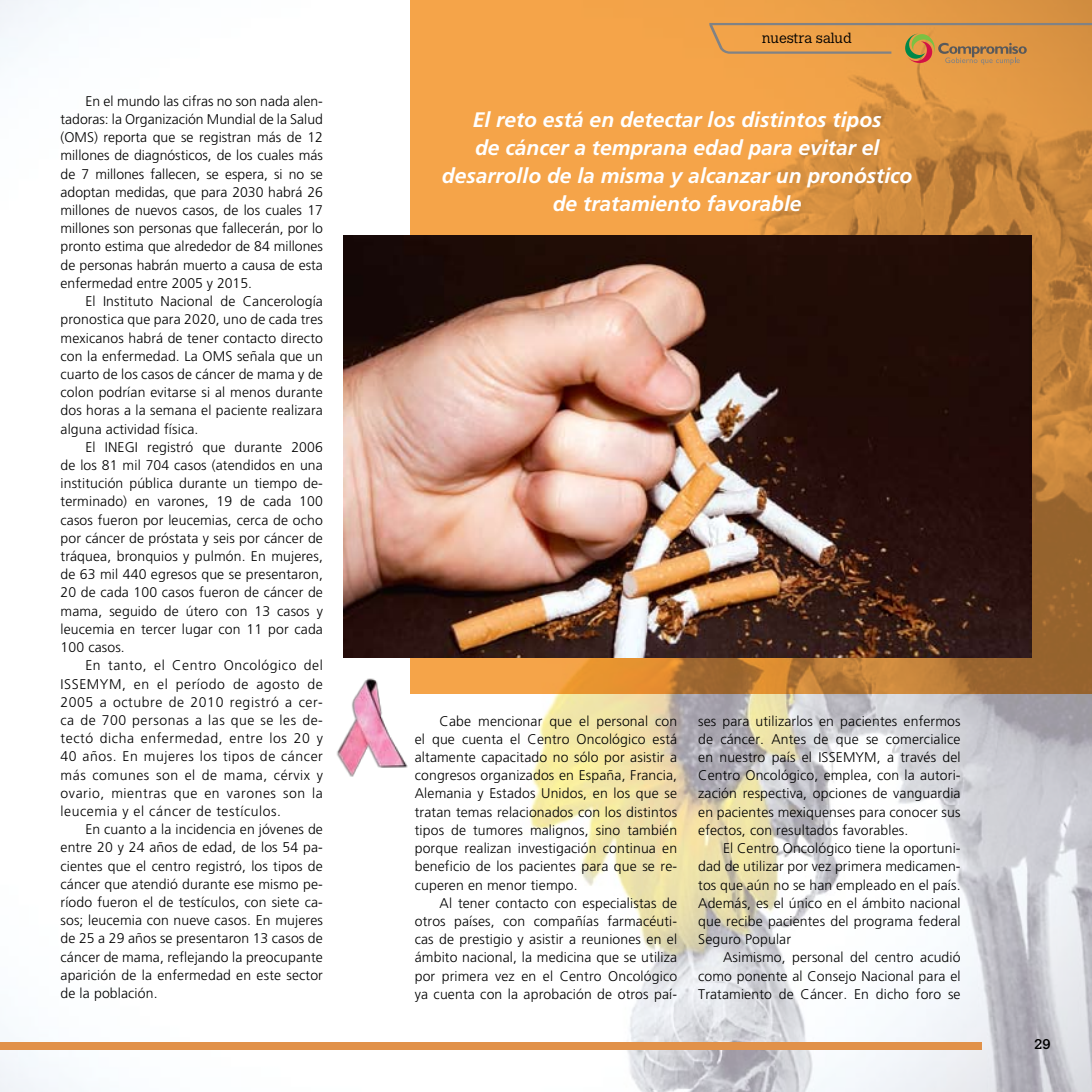
<style>
.page{position:relative;width:1092px;height:1092px;background:#fff}
.page>*{position:absolute;margin:0;border:0;box-sizing:border-box;transform-origin:0 0}
.t1{font:italic 700 21px/28px "Frutiger CE";color:#fff;text-align:center}
.t2{font:300 14px/18.2px "Frutiger CE";letter-spacing:.01em;color:#000;text-align:justify}
.t3{font:300 14px "Calvert";color:#000}
.t4{font:14px "Calvert";color:#000}
</style>
<div class="page">
<img style="left:0;top:0;width:1091px;height:1091px">
<svg style="left:709px;top:23px;width:382px;height:42px;background:#d8974c"></svg>
<div style="left:0;top:1041px;width:981px;height:8px;background:#e19149"></div>
<img style="left:344px;top:235px;width:687px;height:422px">
<img style="left:314px;top:670px;width:104px;height:118px">
<p class="t2" style="left:61px;top:92px;width:264px;text-indent:25px">En el mundo las cifras no son nada alen&shy;tadoras: la Organización Mundial de la Salud (OMS) reporta que se registran más de 12 millones de diagnósticos, de los cuales más de 7 millones fallecen, se espera, si no se adoptan medidas, que para 2030 habrá 26 millones de nuevos casos, de los cuales 17 millones son personas que fallecerán, por lo pronto estima que alrededor de 84 millones de personas habrán muerto a causa de esta enfermedad entre 2005 y 2015.</p>
<p class="t2" style="left:61px;top:292px;width:264px;text-indent:25px">El Instituto Nacional de Cancerología pronostica que para 2020, uno de cada tres mexicanos habrá de tener contacto directo con la enfermedad. La OMS señala que un cuarto de los casos de cáncer de mama y de colon podrían evitarse si al menos durante dos horas a la semana el paciente realizara alguna actividad física.</p>
<p class="t2" style="left:61px;top:437px;width:264px;text-indent:25px">El INEGI registró que durante 2006 de los 81 mil 704 casos (atendidos en una institución pública durante un tiempo de&shy;terminado) en varones, 19 de cada 100 casos fueron por leucemias, cerca de ocho por cáncer de próstata y seis por cáncer de tráquea, bronquios y pulmón. En mujeres, de 63 mil 440 egresos que se presentaron, 20 de cada 100 casos fueron de cáncer de mama, seguido de útero con 13 casos y leucemia en tercer lugar con 11 por cada 100 casos.</p>
<p class="t2" style="left:61px;top:656px;width:264px;text-indent:25px">En tanto, el Centro Oncológico del ISSEMYM, en el período de agosto de 2005 a octubre de 2010 registró a cer&shy;ca de 700 personas a las que se les de&shy;tectó dicha enfermedad, entre los 20 y 40 años. En mujeres los tipos de cáncer más comunes son el de mama, cérvix y ovario, mientras que en varones son la leucemia y el cáncer de testículos.</p>
<p class="t2" style="left:61px;top:820px;width:264px;text-indent:25px">En cuanto a la incidencia en jóvenes de entre 20 y 24 años de edad, de los 54 pa&shy;cientes que el centro registró, los tipos de cáncer que atendió durante ese mismo pe&shy;ríodo fueron el de testículos, con siete ca&shy;sos; leucemia con nueve casos. En mujeres de 25 a 29 años se presentaron 13 casos de cáncer de mama, reflejando la preocupante aparición de la enfermedad en este sector de la población.</p>
<p class="t3" style="left:762px;top:30px;width:91px">nuestra salud</p>
<h1 class="t1" style="left:442px;top:106px;width:472px">El reto está en detectar los distintos tipos<br>de cáncer a temprana edad para evitar el desarrollo de la misma y alcanzar un pronóstico de tratamiento favorable</h1>
<p class="t2" style="left:415px;top:711px;width:264px;text-indent:25px">Cabe mencionar que el personal con el que cuenta el Centro Oncológico está altamente capacitado no sólo por asistir a congresos organizados en España, Francia, Alemania y Estados Unidos, en los que se tratan temas relacionados con los distintos tipos de tumores malignos, sino también porque realizan investigación continua en beneficio de los pacientes para que se re&shy;cuperen en menor tiempo.</p>
<p class="t2" style="left:415px;top:893px;width:264px;text-indent:25px">Al tener contacto con especialistas de otros países, con compañías farmacéuti&shy;cas de prestigio y asistir a reuniones en el ámbito nacional, la medicina que se utiliza por primera vez en el Centro Oncológico ya cuenta con la aprobación de otros paí-</p>
<p class="t2" style="left:698px;top:711px;width:264px">ses para utilizarlos en pacientes enfermos de cáncer. Antes de que se comercialice en nuestro país el ISSEMYM, a través del Centro Oncológico, emplea, con la autori&shy;zación respectiva, opciones de vanguardia en pacientes mexiquenses para conocer sus efectos, con resultados favorables.</p>
<p class="t2" style="left:698px;top:839px;width:264px;text-indent:25px">El Centro Oncológico tiene la oportuni&shy;dad de utilizar por vez primera medicamen&shy;tos que aún no se han empleado en el país.<br>Además, es el único en el ámbito nacional que recibe pacientes del programa federal Seguro Popular</p>
<p class="t2" style="left:698px;top:948px;width:264px;text-indent:25px">Asimismo, personal del centro acudió como ponente al Consejo Nacional para el Tratamiento de Cáncer. En dicho foro se</p>
<p class="t4" style="left:1034px;top:1035px;width:18px">29</p>
</div>
